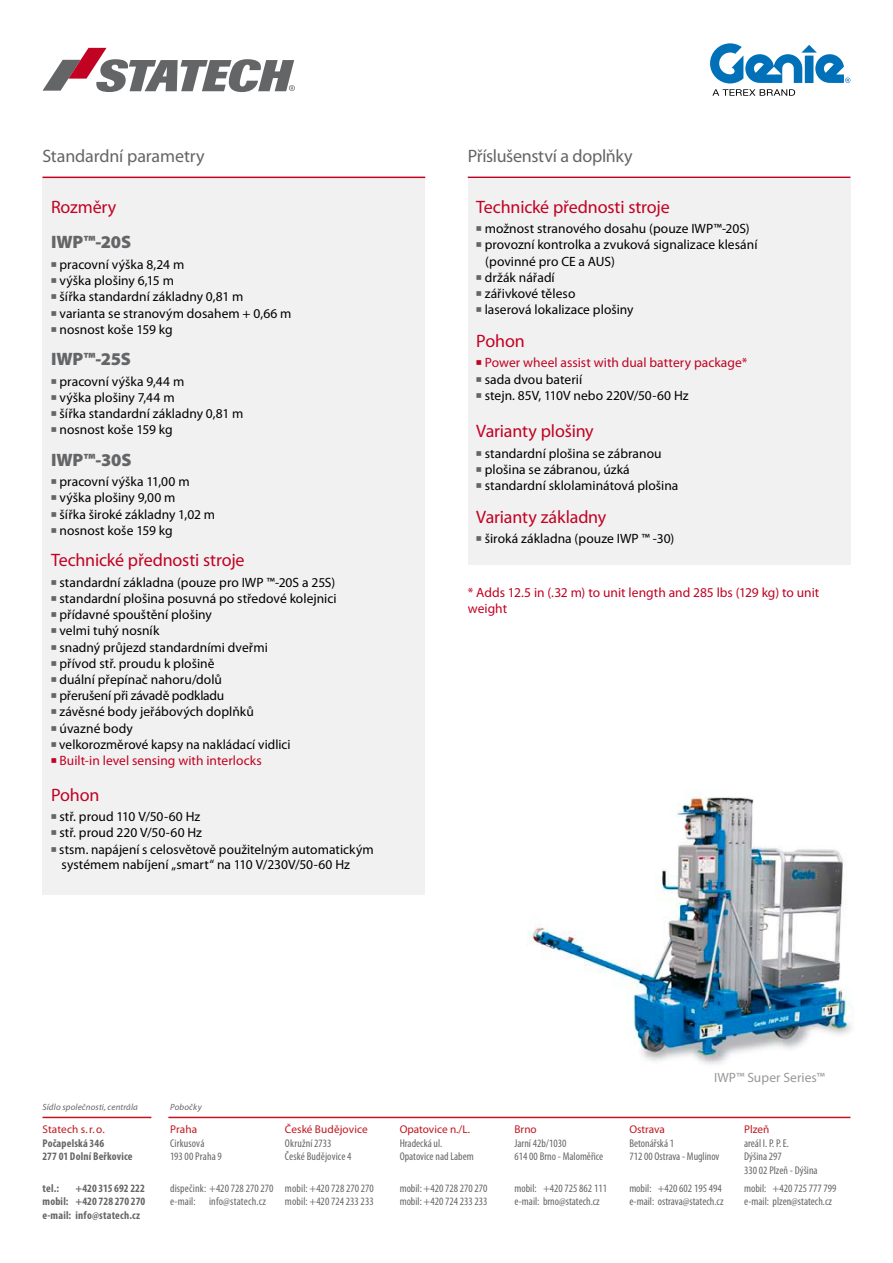
<style>
.page{position:relative;width:893px;height:1263px;background:#fff}
.page>*{position:absolute;margin:0;border:0;box-sizing:border-box;transform-origin:0 0}
.t1{font:18px "Myriad Pro";letter-spacing:-.01em;color:#c10222}
.t2{font:18px "Myriad Pro";letter-spacing:-.01em;color:#646567}
.t3{font:900 18px "Myriad Pro";letter-spacing:-.005em;color:#646567}
.t4{font:13.5px/16.2px "Myriad Pro";letter-spacing:.005em;color:#000}
.t5{font:13.5px/16.2px "Myriad Pro";color:#c10222}
.t6{font:13.5px "Myriad Pro";letter-spacing:.005em;color:#97989a}
.t7{font:condensed 11.25px/13.5px "Myriad Pro";color:#666668}
.t8{font:700 condensed 11.25px/13.5px "Myriad Pro";letter-spacing:.015em;color:#666668}
.t9{font:11.25px "Myriad Pro";color:#bf1620}
.t10{font:italic 9px "Myriad Pro";letter-spacing:.015em;color:#666668}
</style>
<div class="page">
<div style="left:43px;top:178px;width:382px;height:716px;background:#f1f1f2"></div>
<hr style="left:43px;top:177px;width:382px;height:1px;background:#c10222">
<hr style="left:468px;top:177px;width:382px;height:1px;background:#c10222">
<div style="left:468px;top:178px;width:382px;height:387px;background:#f1f1f2"></div>
<img style="left:527px;top:796px;width:327px;height:269px">
<svg style="left:43px;top:48px;width:252px;height:44px"></svg>
<svg style="left:710px;top:43px;width:140px;height:40px"></svg>
<svg style="left:712px;top:89px;width:83px;height:7px"></svg>
<hr style="left:43px;top:1117px;width:108px;height:1px;background:#bf1620">
<hr style="left:168px;top:1117px;width:682px;height:1px;background:#bf1620">
<h1 class="t2" style="left:43px;top:146px;width:164px">Standardní parametry</h1>
<h1 class="t2" style="left:468px;top:146px;width:166px">Příslušenství a doplňky</h1>
<h1 class="t1" style="left:476px;top:197px;width:195px">Technické přednosti stroje</h1>
<p class="t4" style="left:485px;top:221px;width:274px">možnost stranového dosahu (pouze IWP™-20S) provozní kontrolka a zvuková signalizace klesání (povinné pro CE a AUS)<br>držák nářadí<br>zářivkové těleso<br>laserová lokalizace plošiny</p>
<h1 class="t1" style="left:476px;top:331px;width:50px">Pohon</h1>
<p class="t5" style="left:485px;top:355px;width:264px">Power wheel assist with dual battery package*</p>
<p class="t4" style="left:485px;top:371px;width:205px">sada dvou baterií<br>stejn. 85V, 110V nebo 220V/50-60 Hz</p>
<h1 class="t1" style="left:476px;top:421px;width:119px">Varianty plošiny</h1>
<p class="t4" style="left:485px;top:445px;width:195px">standardní plošina se zábranou plošina se zábranou, úzká standardní sklolaminátová plošina</p>
<h1 class="t1" style="left:476px;top:507px;width:132px">Varianty základny</h1>
<p class="t4" style="left:485px;top:531px;width:191px">široká základna (pouze IWP ™ -30)</p>
<h1 class="t1" style="left:51px;top:197px;width:67px">Rozměry</h1>
<h1 class="t3" style="left:51px;top:232px;width:82px">IWP™-20S</h1>
<p class="t4" style="left:59px;top:257px;width:234px">pracovní výška 8,24 m<br>výška plošiny 6,15 m<br>šířka standardní základny 0,81 m varianta se stranovým dosahem + 0,66 m nosnost koše 159 kg</p>
<h1 class="t3" style="left:51px;top:349px;width:82px">IWP™-25S</h1>
<p class="t4" style="left:59px;top:373px;width:185px">pracovní výška 9,44 m<br>výška plošiny 7,44 m<br>šířka standardní základny 0,81 m nosnost koše 159 kg</p>
<h1 class="t3" style="left:51px;top:449px;width:82px">IWP™-30S</h1>
<p class="t4" style="left:59px;top:474px;width:157px">pracovní výška 11,00 m výška plošiny 9,00 m<br>šířka široké základny 1,02 m nosnost koše 159 kg</p>
<h1 class="t1" style="left:51px;top:550px;width:195px">Technické přednosti stroje</h1>
<p class="t4" style="left:59px;top:574px;width:279px">standardní základna (pouze pro IWP ™-20S a 25S) standardní plošina posuvná po středové kolejnici přídavné spouštění plošiny<br>velmi tuhý nosník<br>snadný průjezd standardními dveřmi<br>přívod stř. proudu k plošině<br>duální přepínač nahoru/dolů<br>přerušení při závadě podkladu<br>závěsné body jeřábových doplňků<br>úvazné body<br>velkorozměrové kapsy na nakládací vidlici</p>
<p class="t5" style="left:59px;top:753px;width:204px">Built-in level sensing with interlocks</p>
<h1 class="t1" style="left:51px;top:785px;width:50px">Pohon</h1>
<p class="t4" style="left:59px;top:809px;width:316px">stř. proud 110 V/50-60 Hz<br>stř. proud 220 V/50-60 Hz<br>stsm. napájení s celosvětově použitelným automatickým systémem nabíjení „smart“ na 110 V/230V/50-60 Hz</p>
<p class="t5" style="left:468px;top:585px;width:353px">* Adds 12.5 in (.32 m) to unit length and 285 lbs (129 kg) to unit weight</p>
<p class="t10" style="left:43px;top:1102px;width:97px">Sídlo společnosti, centrála</p>
<p class="t10" style="left:170px;top:1102px;width:33px">Pobočky</p>
<p class="t9" style="left:43px;top:1123px;width:64px">Statech s.r.o.</p>
<p class="t8" style="left:43px;top:1136px;width:92px">Počapelská 346<br>277 01 Dolní Beřkovice</p>
<p class="t8" style="left:43px;top:1181px;width:18px">tel.:</p>
<p class="t9" style="left:170px;top:1123px;width:29px">Praha</p>
<p class="t7" style="left:170px;top:1136px;width:53px">Cirkusová<br>193 00 Praha 9</p>
<p class="t7" style="left:170px;top:1181px;width:105px">dispečink: +420 728 270 270 e-mail: info@statech.cz</p>
<p class="t8" style="left:43px;top:1181px;width:104px;text-align:justify;text-indent:33px">+420 315 692 222 mobil: +420 728 270 270 e-mail: info@statech.cz</p>
<p class="t9" style="left:285px;top:1123px;width:84px">České Budějovice</p>
<p class="t7" style="left:285px;top:1136px;width:68px">Okružní 2733<br>České Budějovice 4</p>
<p class="t7" style="left:285px;top:1181px;width:90px">mobil: +420 728 270 270 mobil: +420 724 233 233</p>
<p class="t9" style="left:400px;top:1123px;width:72px">Opatovice n./L.</p>
<p class="t7" style="left:400px;top:1136px;width:76px">Hradecká ul.<br>Opatovice nad Labem</p>
<p class="t7" style="left:400px;top:1181px;width:89px">mobil: +420 728 270 270 mobil: +420 724 233 233</p>
<p class="t9" style="left:514px;top:1123px;width:24px">Brno</p>
<p class="t7" style="left:514px;top:1136px;width:90px">Jarní 42b/1030<br>614 00 Brno - Maloměřice</p>
<p class="t7" style="left:514px;top:1181px;width:94px">mobil: +420 725 862 111 e-mail: brno@statech.cz</p>
<p class="t6" style="left:714px;top:1070px;width:112px">IWP™ Super Series™</p>
<p class="t9" style="left:629px;top:1123px;width:37px">Ostrava</p>
<p class="t7" style="left:629px;top:1136px;width:92px">Betonářská 1<br>712 00 Ostrava - Muglinov</p>
<p class="t7" style="left:629px;top:1181px;width:96px">mobil: +420 602 195 494 e-mail: ostrava@statech.cz</p>
<p class="t9" style="left:744px;top:1123px;width:27px">Plzeň</p>
<p class="t7" style="left:744px;top:1136px;width:75px">areál I. P. P. E.<br>Dýšina 297<br>330 02 Plzeň - Dýšina</p>
<p class="t7" style="left:744px;top:1181px;width:94px">mobil: +420 725 777 799 e-mail: plzen@statech.cz</p>
</div>
